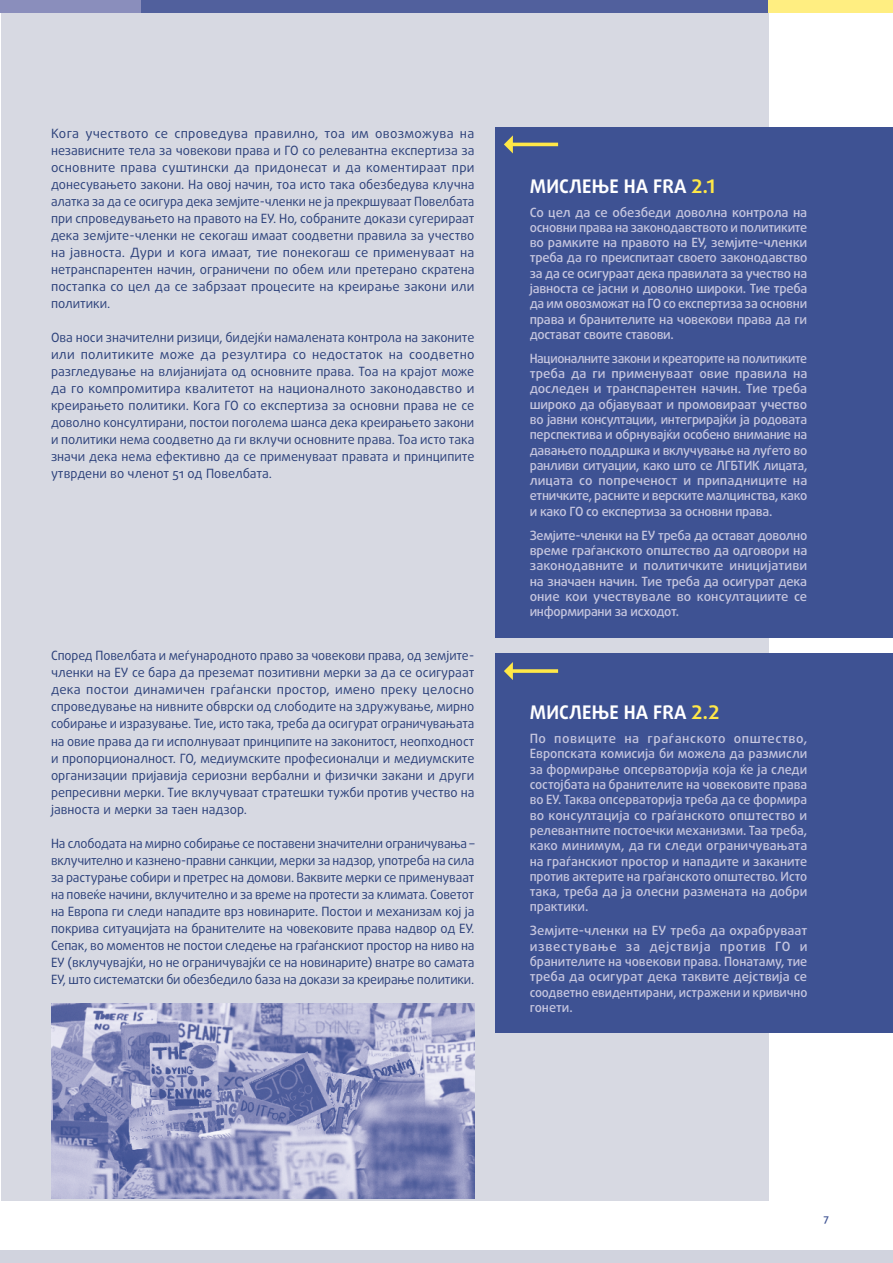
<style>
.page{position:relative;width:893px;height:1263px;background:#fff}
.page>*{position:absolute;margin:0;border:0;box-sizing:border-box;transform-origin:0 0}
.FRAOP_title{font:700 18.75px "Daxline Pro";letter-spacing:.01em;color:#fff}
.body{font:12.75px/17px "Daxline Pro";color:#2a3f79;text-align:justify}
.FRAOP_body{font:500 12.75px/15.3px "Daxline Pro";letter-spacing:-.015em;color:#c6c6df;text-align:justify}
.t1{font:500 10.5px "Daxline Pro";color:#3e5293}
.s1{color:#ffe847}
</style>
<div class="page">
<div style="left:1px;top:0;width:767px;height:1201px;background:#d7d9e2"></div>
<div style="left:496px;top:127px;width:397px;height:510px;background:#3e5293"></div>
<svg style="left:504px;top:135px;width:54px;height:18px"></svg>
<div style="left:496px;top:654px;width:397px;height:379px;background:#3e5293"></div>
<svg style="left:504px;top:662px;width:54px;height:18px"></svg>
<img style="left:51px;top:1003px;width:423px;height:196px">
<div style="left:0;top:1250px;width:893px;height:13px;background:#d1d3de"></div>
<div style="left:0;top:0;width:141px;height:13px;background:#8a8ebc"></div>
<div style="left:141px;top:0;width:646px;height:13px;background:#51609d"></div>
<div style="left:769px;top:0;width:124px;height:13px;background:#ffee81"></div>
<p class="body" style="left:51px;top:125px;width:425px">Кога учеството се спроведува правилно, тоа им овозможува на независните тела за човекови права и ГО со релевантна експертиза за основните права суштински да придонесат и да коментираат при донесувањето закони. На овој начин, тоа исто така обезбедува клучна алатка за да се осигура дека земјите-членки не ја прекршуваат Повелбата при спроведувањето на правото на ЕУ. Но, собраните докази сугерираат дека земјите-членки не секогаш имаат соодветни правила за учество на јавноста. Дури и кога имаат, тие понекогаш се применуваат на нетранспарентен начин, ограничени по обем или претерано скратена постапка со цел да се забрзаат процесите на креирање закони или политики.</p>
<p class="body" style="left:51px;top:329px;width:425px">Ова носи значителни ризици, бидејќи намалената контрола на законите или политиките може да резултира со недостаток на соодветно разгледување на влијанијата од основните права. Тоа на крајот може да го компромитира квалитетот на националното законодавство и креирањето политики. Кога ГО со експертиза за основни права не се доволно консултирани, постои поголема шанса дека креирањето закони и политики нема соодветно да ги вклучи основните права. Тоа исто така значи дека нема ефективно да се применуваат правата и принципите утврдени во членот 51 од Повелбата.</p>
<p class="body" style="left:51px;top:647px;width:425px">Според Повелбата и меѓународното право за човекови права, од земјите&shy;членки на ЕУ се бара да преземат позитивни мерки за да се осигураат дека постои динамичен граѓански простор, имено преку целосно спроведување на нивните обврски од слободите на здружување, мирно собирање и изразување. Тие, исто така, треба да осигурат ограничувањата на овие права да ги исполнуваат принципите на законитост, неопходност и пропорционалност. ГО, медиумските професионалци и медиумските организации пријавија сериозни вербални и физички закани и други репресивни мерки. Тие вклучуваат стратешки тужби против учество на јавноста и мерки за таен надзор.</p>
<p class="body" style="left:51px;top:834px;width:425px">На слободата на мирно собирање се поставени значителни ограничувања – вклучително и казнено-правни санкции, мерки за надзор, употреба на сила за растурање собири и претрес на домови. Ваквите мерки се применуваат на повеќе начини, вклучително и за време на протести за климата. Советот на Европа ги следи нападите врз новинарите. Постои и механизам кој ја покрива ситуацијата на бранителите на човековите права надвор од ЕУ.<br>Сепак, во моментов не постои следење на граѓанскиот простор на ниво на ЕУ (вклучувајќи, но не ограничувајќи се на новинарите) внатре во самата ЕУ, што систематски би обезбедило база на докази за креирање политики.</p>
<h2 class="FRAOP_title" style="left:530px;top:174px;width:187px">МИСЛЕЊЕ НА FRA <span class="s1">2.1</span></h2>
<p class="FRAOP_body" style="left:530px;top:204px;width:279px">Со цел да се обезбеди доволна контрола на основни права на законодавството и политиките во рамките на правото на ЕУ, земјите-членки треба да го преиспитаат своето законодавство за да се осигураат дека правилата за учество на јавноста се јасни и доволно широки. Тие треба да им овозможат на ГО со експертиза за основни права и бранителите на човекови права да ги достават своите ставови.</p>
<p class="FRAOP_body" style="left:530px;top:351px;width:279px">Националните закони и креаторите на политиките треба да ги применуваат овие правила на доследен и транспарентен начин. Тие треба широко да објавуваат и промовираат учество во јавни консултации, интегрирајќи ја родовата перспектива и обрнувајќи особено внимание на давањето поддршка и вклучување на луѓето во ранливи ситуации, како што се ЛГБТИК лицата, лицата со попреченост и припадниците на етничките, расните и верските малцинства, како и како ГО со експертиза за основни права.</p>
<p class="FRAOP_body" style="left:530px;top:527px;width:279px">Земјите-членки на ЕУ треба да остават доволно време граѓанското општество да одговори на законодавните и политичките иницијативи на значаен начин. Тие треба да осигурат дека оние кои учествувале во консултациите се информирани за исходот.</p>
<h2 class="FRAOP_title" style="left:530px;top:700px;width:191px">МИСЛЕЊЕ НА FRA <span class="s1">2.2</span></h2>
<p class="FRAOP_body" style="left:530px;top:731px;width:279px">По повиците на граѓанското општество, Европската комисија би можела да размисли за формирање опсерваторија која ќе ја следи состојбата на бранителите на човековите права во ЕУ. Таква опсерваторија треба да се формира во консултација со граѓанското општество и релевантните постоечки механизми. Таа треба, како минимум, да ги следи ограничувањата на граѓанскиот простор и нападите и заканите против актерите на граѓанското општество. Исто така, треба да ја олесни размената на добри практики.</p>
<p class="FRAOP_body" style="left:530px;top:923px;width:279px">Земјите-членки на ЕУ треба да охрабруваат известување за дејствија против ГО и бранителите на човекови права. Понатаму, тие треба да осигурат дека таквите дејствија се соодветно евидентирани, истражени и кривично гонети.</p>
<p class="t1" style="left:823px;top:1211px;width:7px">7</p>
</div>
